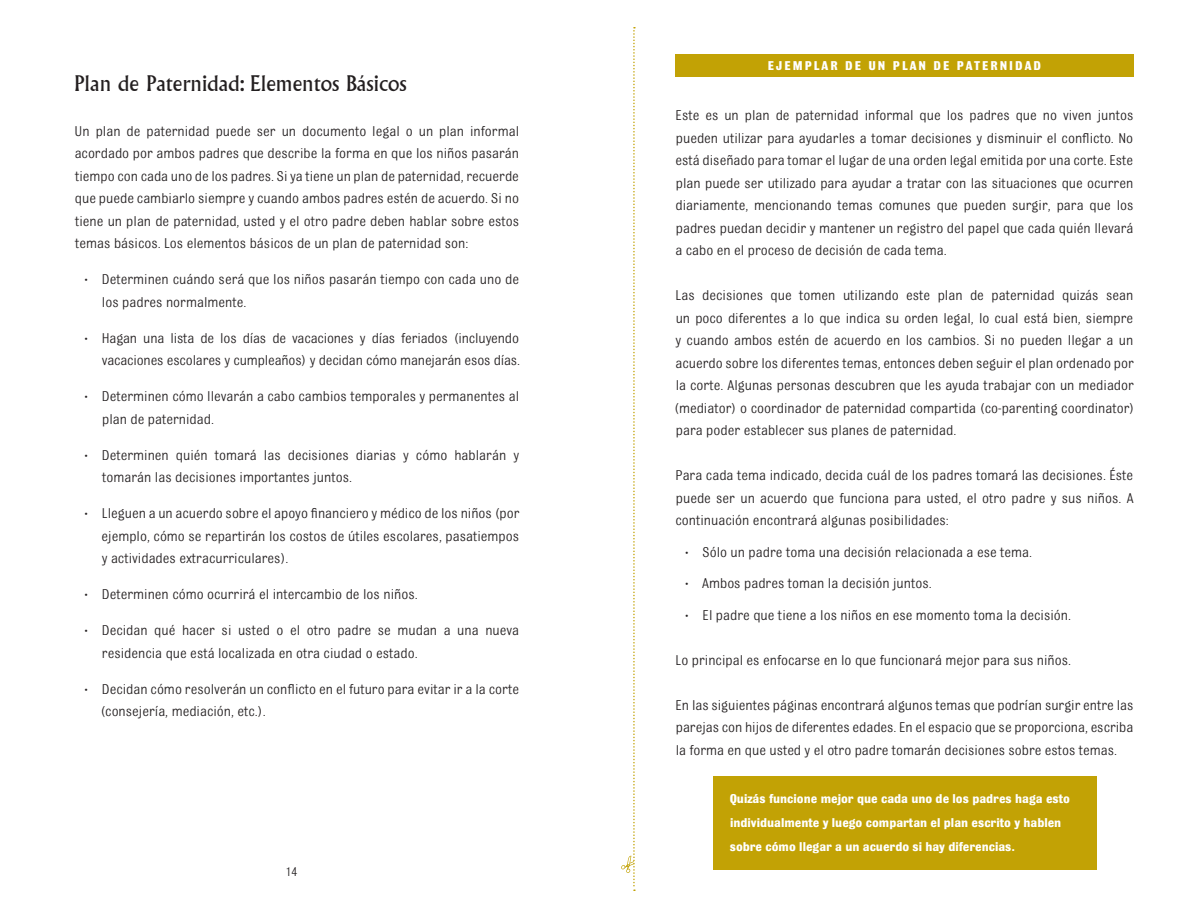
<style>
.page{position:relative;width:1188px;height:918px;background:#fff}
.page>*{position:absolute;margin:0;border:0;box-sizing:border-box;transform-origin:0 0}
.Chapter_titles{font:21px "Albertus";color:#231f20}
.text{font:15px/22.5px "Bulldog";color:#231f20;text-align:justify}
.boxes{font:700 13.5px/24px "Bulldog";color:#fff}
.boxes-2{font:700 13.5px "Bulldog";letter-spacing:.15em;color:#fff}
.t1{font:13.5px "Bulldog";color:#231f20}
.s1{font-size:12px}
</style>
<div class="page">
<div style="left:675px;top:54px;width:459px;height:23px;background:#c2a205"></div>
<svg style="left:621px;top:27px;width:14px;height:864px"></svg>
<div style="left:713px;top:776px;width:383px;height:93px;background:#c2a205"></div>
<p class="Chapter_titles" style="left:74px;top:71px;width:334px">Plan de Paternidad: Elementos Básicos</p>
<p class="text" style="left:75px;top:119px;width:446px">Un plan de paternidad puede ser un documento legal o un plan informal acordado por ambos padres que describe la forma en que los niños pasarán tiempo con cada uno de los padres. Si ya tiene un plan de paternidad, recuerde que puede cambiarlo siempre y cuando ambos padres estén de acuerdo. Si no tiene un plan de paternidad, usted y el otro padre deben hablar sobre estos temas básicos. Los elementos básicos de un plan de paternidad son:</p>
<p class="text" style="left:102px;top:268px;width:419px;text-indent:-17px"><span class="s1">•</span> Determinen cuándo será que los niños pasarán tiempo con cada uno de los padres normalmente.</p>
<p class="text" style="left:85px;top:326px;width:437px;text-align:right"><span class="s1">•</span> Hagan una lista de los días de vacaciones y días feriados (incluyendo vacaciones escolares y cumpleaños) y decidan cómo manejarán esos días.</p>
<p class="text" style="left:102px;top:385px;width:419px;text-indent:-17px"><span class="s1">•</span> Determinen cómo llevarán a cabo cambios temporales y permanentes al plan de paternidad.</p>
<p class="text" style="left:102px;top:443px;width:419px;text-indent:-17px"><span class="s1">•</span> Determinen quién tomará las decisiones diarias y cómo hablarán y tomarán las decisiones importantes juntos.</p>
<p class="text" style="left:102px;top:502px;width:420px;text-indent:-17px"><span class="s1">•</span> Lleguen a un acuerdo sobre el apoyo financiero y médico de los niños (por ejemplo, cómo se repartirán los costos de útiles escolares, pasatiempos y actividades extracurriculares).</p>
<p class="text" style="left:85px;top:583px;width:334px"><span class="s1">•</span> Determinen cómo ocurrirá el intercambio de los niños.</p>
<p class="text" style="left:102px;top:619px;width:419px;text-indent:-17px"><span class="s1">•</span> Decidan qué hacer si usted o el otro padre se mudan a una nueva residencia que está localizada en otra ciudad o estado.</p>
<p class="text" style="left:100px;top:677px;width:420px;text-indent:-16px"><span class="s1">•</span> Decidan cómo resolverán un conflicto en el futuro para evitar ir a la corte (consejería, mediación, etc.).</p>
<p class="t1" style="left:285px;top:865px;width:14px">14</p>
<p class="boxes-2" style="left:768px;top:59px;width:275px">EJEMPLAR DE UN PLAN DE PATERNIDAD</p>
<p class="text" style="left:675px;top:104px;width:460px">Este es un plan de paternidad informal que los padres que no viven juntos pueden utilizar para ayudarles a tomar decisiones y disminuir el conflicto. No está diseñado para tomar el lugar de una orden legal emitida por una corte. Este plan puede ser utilizado para ayudar a tratar con las situaciones que ocurren diariamente, mencionando temas comunes que pueden surgir, para que los padres puedan decidir y mantener un registro del papel que cada quién llevará a cabo en el proceso de decisión de cada tema.</p>
<p class="text" style="left:674px;top:284px;width:462px">Las decisiones que tomen utilizando este plan de paternidad quizás sean un poco diferentes a lo que indica su orden legal, lo cual está bien, siempre y cuando ambos estén de acuerdo en los cambios. Si no pueden llegar a un acuerdo sobre los diferentes temas, entonces deben seguir el plan ordenado por la corte. Algunas personas descubren que les ayuda trabajar con un mediador (mediator) o coordinador de paternidad compartida (co-parenting coordinator) para poder establecer sus planes de paternidad.</p>
<p class="text" style="left:676px;top:464px;width:460px">Para cada tema indicado, decida cuál de los padres tomará las decisiones. Éste puede ser un acuerdo que funciona para usted, el otro padre y sus niños. A continuación encontrará algunas posibilidades:</p>
<p class="text" style="left:686px;top:541px;width:348px"><span class="s1">•</span> Sólo un padre toma una decisión relacionada a ese tema.</p>
<p class="text" style="left:686px;top:572px;width:248px"><span class="s1">•</span> Ambos padres toman la decisión juntos.</p>
<p class="text" style="left:686px;top:604px;width:387px"><span class="s1">•</span> El padre que tiene a los niños en ese momento toma la decisión.</p>
<p class="text" style="left:676px;top:649px;width:397px">Lo principal es enfocarse en lo que funcionará mejor para sus niños.</p>
<p class="text" style="left:676px;top:694px;width:459px">En las siguientes páginas encontrará algunos temas que podrían surgir entre las parejas con hijos de diferentes edades. En el espacio que se proporciona, escriba la forma en que usted y el otro padre tomarán decisiones sobre estos temas.</p>
<p class="boxes" style="left:730px;top:786px;width:342px">Quizás funcione mejor que cada uno de los padres haga esto individualmente y luego compartan el plan escrito y hablen sobre cómo llegar a un acuerdo si hay diferencias.</p>
</div>
